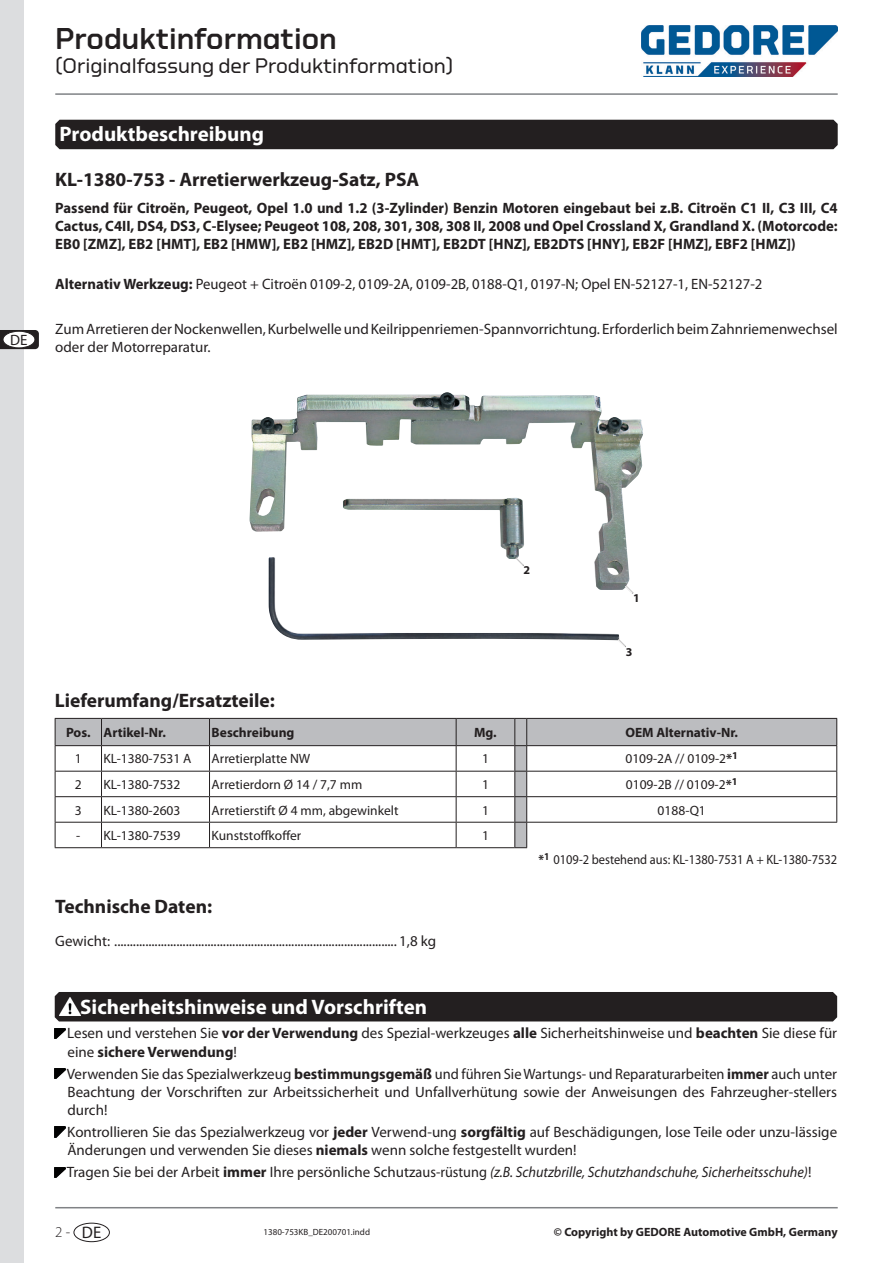
<style>
.page{position:relative;width:893px;height:1263px;background:#fff}
.page>*{position:absolute;margin:0;border:0;box-sizing:border-box;transform-origin:0 0}
.t1{font:500 30px "GEDORE Type";color:#231f20}
.t2{font:700 21px "Myriad Pro";color:#fff}
.t3{font:21px "GEDORE Type";color:#231f20}
.t4{font:700 19.5px "Myriad Pro";color:#231f20}
.t5{font:15px/18px "Myriad Pro";color:#231f20}
.t6{font:700 15px/18px "Myriad Pro";color:#231f20;text-align:justify}
.t7{font:300 15px "Myriad Pro";color:#231f20}
.t8{font:13.5px "Myriad Pro";color:#231f20}
.t9{font:700 13.5px "Myriad Pro";color:#231f20}
.t10{font:13.5px "Myriad Pro";color:#231f20;scale:.92 1}
.t11{font:700 12px "Myriad Pro";color:#231f20}
.t12{font:9px "Myriad Pro";color:#231f20}
.s1{font-weight:700}
.s2{font-style:italic}
.s3{font-weight:400;font-size:16.65px}
</style>
<div class="page">
<div style="left:0;top:0;width:23px;height:1263px;background:#dcdddf"></div>
<hr style="left:55px;top:93px;width:783px;height:2px;background:#808285">
<img style="left:641px;top:26px;width:197px;height:50px">
<hr style="left:55px;top:1207px;width:783px;height:1px;background:#808285">
<div style="left:74px;top:1223px;width:36px;height:19px;border:1px solid #231f20;border-radius:50%"></div>
<svg style="left:0;top:330px;width:39px;height:19px"></svg>
<div style="left:3px;top:331px;width:32px;height:17px;background:#fff;border-radius:50%"></div>
<div style="left:3px;top:331px;width:32px;height:17px;border:1px solid #231f20;border-radius:50%"></div>
<img style="left:250px;top:392px;width:379px;height:198px">
<svg style="left:624px;top:584px;width:10px;height:10px"></svg>
<svg style="left:514px;top:556px;width:11px;height:11px"></svg>
<svg style="left:616px;top:638px;width:10px;height:9px"></svg>
<svg style="left:55px;top:718px;width:782px;height:130px"></svg>
<div style="left:55px;top:992px;width:782px;height:29px;background:#231f20"></div>
<img style="left:59px;top:997px;width:21px;height:19px">
<svg style="left:55px;top:1028px;width:10px;height:10px"></svg>
<svg style="left:55px;top:1068px;width:10px;height:11px"></svg>
<svg style="left:55px;top:1127px;width:10px;height:10px"></svg>
<svg style="left:55px;top:1167px;width:10px;height:10px"></svg>
<div style="left:55px;top:120px;width:783px;height:29px;background:#231f20"></div>
<p class="t5" style="left:10px;top:330px;width:19px">DE</p>
<h1 class="t1" style="left:55px;top:21px;width:283px">Produktinformation</h1>
<h2 class="t3" style="left:55px;top:54px;width:400px">(Originalfassung der Produktinformation)</h2>
<h2 class="t2" style="left:60px;top:121px;width:206px">Produktbeschreibung</h2>
<h3 class="t4" style="left:55px;top:167px;width:366px">KL-1380-753 - Arretierwerkzeug-Satz, PSA</h3>
<p class="t6" style="left:55px;top:198px;width:784px">Passend für Citroën, Peugeot, Opel 1.0 und 1.2 (3-Zylinder) Benzin Motoren eingebaut bei z.B. Citroën C1 II, C3 III, C4<br>Cactus, C4II, DS4, DS3, C-Elysee; Peugeot 108, 208, 301, 308, 308 II, 2008 und Opel Crossland X, Grandland X. (Motorcode:<br>EB0 [ZMZ], EB2 [HMT], EB2 [HMW], EB2 [HMZ], EB2D [HMT], EB2DT [HNZ], EB2DTS [HNY], EB2F [HMZ], EBF2 [HMZ])</p>
<p class="t5" style="left:55px;top:275px;width:709px"><span class="s1">Alternativ Werkzeug:</span> Peugeot + Citroën 0109-2, 0109-2A, 0109-2B, 0188-Q1, 0197-N; Opel EN-52127-1, EN-52127-2</p>
<p class="t5" style="left:55px;top:319px;width:784px">Zum Arretieren der Nockenwellen, Kurbelwelle und Keilrippenriemen-Spannvorrichtung. Erforderlich beim Zahnriemenwechsel oder der Motorreparatur.</p>
<p class="t11" style="left:523px;top:562px;width:8px">2</p>
<p class="t11" style="left:633px;top:590px;width:8px">1</p>
<p class="t11" style="left:626px;top:644px;width:8px">3</p>
<h3 class="t4" style="left:55px;top:687px;width:222px">Lieferumfang/Ersatzteile:</h3>
<p class="t9" style="left:66px;top:724px;width:101px">Pos. Artikel-Nr.</p>
<p class="t9" style="left:212px;top:724px;width:84px">Beschreibung</p>
<p class="t9" style="left:474px;top:724px;width:24px">Mg.</p>
<p class="t9" style="left:625px;top:724px;width:114px">OEM Alternativ-Nr.</p>
<p class="t8" style="left:75px;top:751px;width:8px">1</p>
<p class="t8" style="left:104px;top:751px;width:89px">KL-1380-7531 A</p>
<p class="t8" style="left:212px;top:751px;width:100px">Arretierplatte NW</p>
<p class="t8" style="left:482px;top:751px;width:8px">1</p>
<p class="t8" style="left:625px;top:751px;width:114px">0109-2A // 0109-2<span class="s1">*</span><sup>1</sup></p>
<p class="t8" style="left:75px;top:776px;width:8px">2</p>
<p class="t8" style="left:104px;top:776px;width:78px">KL-1380-7532</p>
<p class="t8" style="left:212px;top:776px;width:152px">Arretierdorn Ø 14 / 7,7 mm</p>
<p class="t8" style="left:482px;top:776px;width:8px">1</p>
<p class="t8" style="left:626px;top:776px;width:113px">0109-2B // 0109-2<span class="s1">*</span><sup>1</sup></p>
<p class="t8" style="left:75px;top:802px;width:8px">3</p>
<p class="t8" style="left:104px;top:802px;width:78px">KL-1380-2603</p>
<p class="t8" style="left:212px;top:802px;width:188px">Arretierstift Ø 4 mm, abgewinkelt</p>
<p class="t8" style="left:482px;top:802px;width:8px">1</p>
<p class="t8" style="left:658px;top:802px;width:50px">0188-Q1</p>
<p class="t8" style="left:76px;top:827px;width:106px">- KL-1380-7539</p>
<p class="t8" style="left:212px;top:827px;width:91px">Kunststoffkoffer</p>
<p class="t8" style="left:482px;top:827px;width:8px">1</p>
<p class="t10" style="left:539px;top:851px;width:326px"><span class="s1">*</span><sup>1</sup> 0109-2 bestehend aus: KL-1380-7531 A + KL-1380-7532</p>
<h3 class="t4" style="left:55px;top:893px;width:158px">Technische Daten:</h3>
<p class="t5" style="left:55px;top:932px;width:382px">Gewicht: ........................................................................................... 1,8 kg</p>
<h2 class="t2" style="left:80px;top:993px;width:348px">Sicherheitshinweise und Vorschriften</h2>
<p class="t5" style="left:67px;top:1024px;width:771px">Lesen und verstehen Sie <span class="s1">vor der Verwendung</span> des Spezial-werkzeuges <span class="s1">alle</span> Sicherheitshinweise und <span class="s1">beachten</span> Sie diese für eine <span class="s1">sichere Verwendung</span>!</p>
<p class="t5" style="left:67px;top:1064px;width:772px;text-align:justify">Verwenden Sie das Spezialwerkzeug <span class="s1">bestimmungsgemäß</span> und führen Sie Wartungs- und Reparaturarbeiten <span class="s1">immer</span> auch unter Beachtung der Vorschriften zur Arbeitssicherheit und Unfallverhütung sowie der Anweisungen des Fahrzeugher-stellers durch!</p>
<p class="t5" style="left:67px;top:1123px;width:771px">Kontrollieren Sie das Spezialwerkzeug vor <span class="s1">jeder</span> Verwend-ung <span class="s1">sorgfältig</span> auf Beschädigungen, lose Teile oder unzu-lässige<br>Änderungen und verwenden Sie dieses <span class="s1">niemals</span> wenn solche festgestellt wurden!</p>
<p class="t5" style="left:67px;top:1163px;width:746px">Tragen Sie bei der Arbeit <span class="s1">immer</span> Ihre persönliche Schutzaus-rüstung <span class="s2">(z.B. Schutzbrille, Schutzhandschuhe, Sicherheitsschuhe)</span>!</p>
<p class="t7" style="left:55px;top:1223px;width:48px">2- <span class="s3">DE</span></p>
<p class="t12" style="left:263px;top:1226px;width:108px">1380-753KB_DE200701.indd</p>
<p class="t11" style="left:554px;top:1224px;width:285px">© Copyright by GEDORE Automotive GmbH, Germany</p>
</div>
